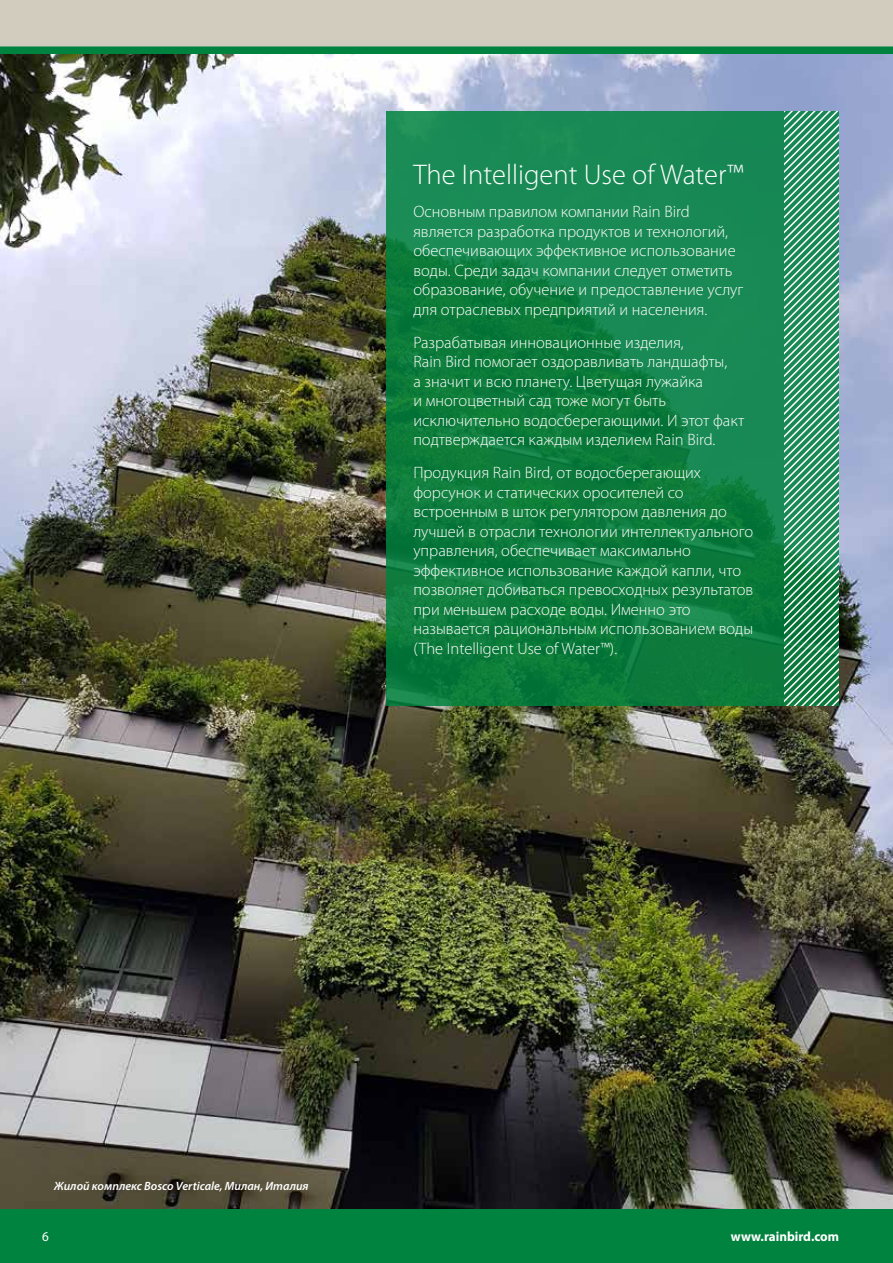
<style>
.page{position:relative;width:893px;height:1263px;background:#fff}
.page>*{position:absolute;margin:0;border:0;box-sizing:border-box;transform-origin:0 0}
.t1{font:300 28.5px "Myriad Pro";color:#fff}
.t2{font:300 16.5px/19.5px "Myriad Pro";color:#fff}
.t3{font:700 13.5px "Myriad Pro";color:#fff}
.t4{font:13.5px "Myriad Pro";color:#fff}
.t5{font:italic 600 12px "Myriad Pro";color:#fff}
</style>
<div class="page">
<div style="left:0;top:0;width:893px;height:54px;background:#d1ccbd"></div>
<div style="left:0;top:47px;width:893px;height:7px;background:#00833e"></div>
<div style="left:0;top:1209px;width:893px;height:54px;background:#00833e"></div>
<img style="left:0;top:54px;width:893px;height:1155px">
<svg style="left:386px;top:111px;width:399px;height:594px;background:#118045"></svg>
<svg style="left:785px;top:111px;width:54px;height:594px;background:#55a67f"></svg>
<h1 class="t1" style="left:413px;top:157px;width:332px">The Intelligent Use of Water™</h1>
<p class="t2" style="left:413px;top:202px;width:332px">Основным правилом компании Rain Bird является разработка продуктов и технологий, обеспечивающих эффективное использование воды. Среди задач компании следует отметить образование, обучение и предоставление услуг для отраслевых предприятий и населения.</p>
<p class="t2" style="left:413px;top:332px;width:333px">Разрабатывая инновационные изделия,<br>Rain Bird помогает оздоравливать ландшафты,<br>а значит и всю планету. Цветущая лужайка<br>и многоцветный сад тоже могут быть исключительно водосберегающими. И этот факт подтверждается каждым изделием Rain Bird.</p>
<p class="t2" style="left:413px;top:463px;width:341px">Продукция Rain Bird, от водосберегающих форсунок и статических оросителей со встроенным в шток регулятором давления до лучшей в отрасли технологии интеллектуального управления, обеспечивает максимально эффективное использование каждой капли, что позволяет добиваться превосходных результатов при меньшем расходе воды. Именно это называется рациональным использованием воды (The Intelligent Use of Water™).</p>
<p class="t5" style="left:54px;top:1179px;width:256px">Жилой комплекс Bosco Verticale, Милан, Италия</p>
<p class="t4" style="left:42px;top:1228px;width:8px">6</p>
<p class="t3" style="left:731px;top:1227px;width:110px">www.rainbird.com</p>
</div>
